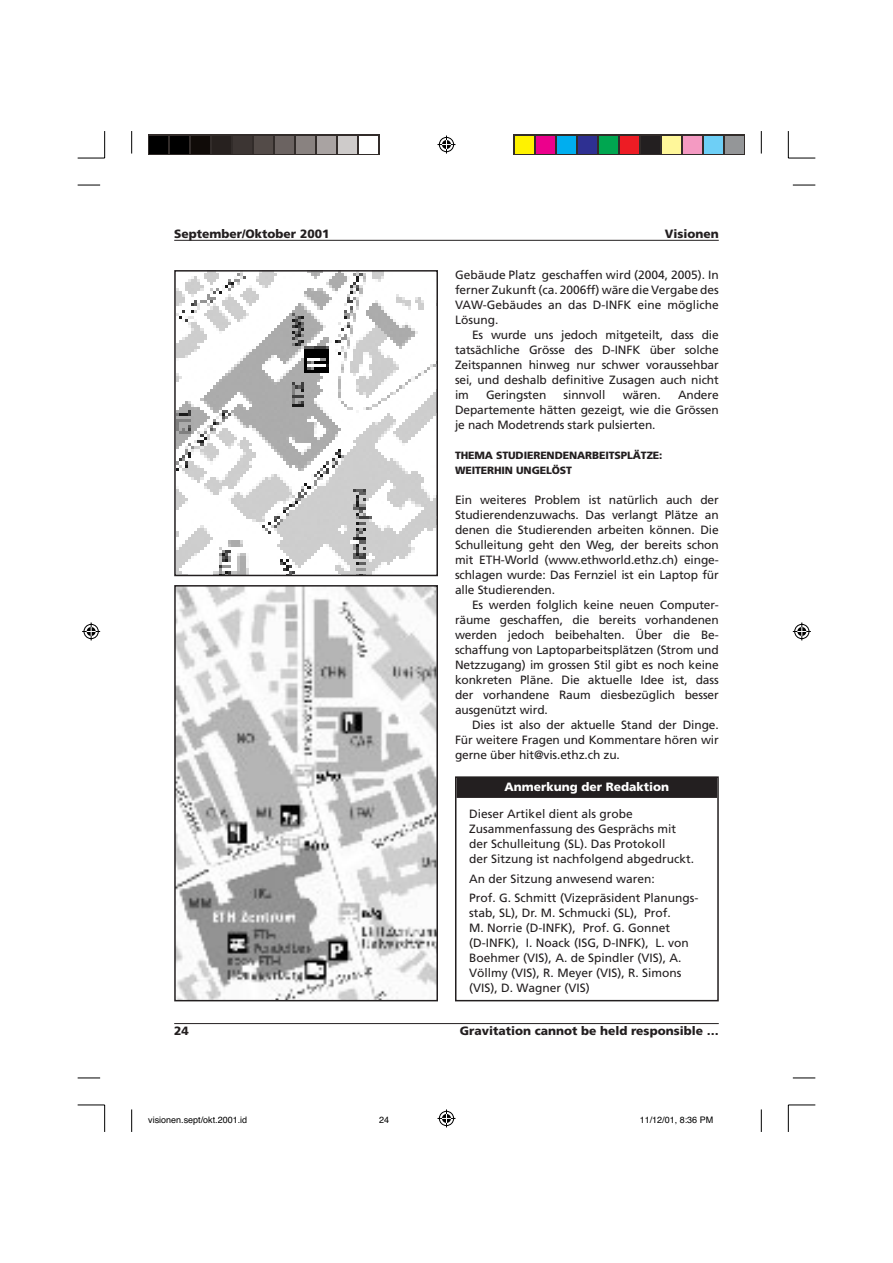
<style>
.page{position:relative;width:893px;height:1263px;background:#fff}
.page>*{position:absolute;margin:0;border:0;box-sizing:border-box;transform-origin:0 0}
.t1{font:12px/15px "Frutiger";color:#231f20;text-align:justify}
.t2{font:900 12px "Frutiger";color:#231f20}
.t3{font:900 12px "Frutiger";color:#fff}
.t4{font:900 10.5px/15px "Frutiger";letter-spacing:-.01em;color:#231f20}
.t5{font:9px "Helvetica";color:#000}
</style>
<div class="page">
<hr style="left:174px;top:240px;width:544px;height:1px;background:#231f20">
<hr style="left:174px;top:1023px;width:544px;height:1px;background:#231f20">
<img style="left:177px;top:588px;width:258px;height:410px">
<div style="left:174px;top:585px;width:264px;height:416px;border:2px solid #231f20"></div>
<img style="left:177px;top:273px;width:258px;height:300px">
<div style="left:174px;top:270px;width:264px;height:306px;border:2px solid #231f20"></div>
<div style="left:456px;top:777px;width:261px;height:10px;background:#231f20"></div>
<div style="left:456px;top:787px;width:261px;height:11px;background:#231f20"></div>
<div style="left:455px;top:776px;width:263px;height:225px;border:2px solid #231f20"></div>
<svg style="left:78px;top:185px;width:22px;height:1px"></svg>
<svg style="left:78px;top:1078px;width:22px;height:1px"></svg>
<svg style="left:792px;top:185px;width:23px;height:1px"></svg>
<svg style="left:792px;top:1078px;width:23px;height:1px"></svg>
<svg style="left:131px;top:131px;width:1px;height:23px"></svg>
<svg style="left:761px;top:131px;width:1px;height:23px"></svg>
<svg style="left:131px;top:1109px;width:1px;height:23px"></svg>
<svg style="left:761px;top:1109px;width:1px;height:23px"></svg>
<svg style="left:78px;top:131px;width:27px;height:28px"></svg>
<svg style="left:78px;top:1105px;width:27px;height:27px"></svg>
<svg style="left:788px;top:131px;width:27px;height:28px"></svg>
<svg style="left:788px;top:1105px;width:27px;height:27px"></svg>
<svg style="left:437px;top:135px;width:19px;height:19px"></svg>
<svg style="left:437px;top:1109px;width:19px;height:19px"></svg>
<svg style="left:82px;top:622px;width:19px;height:19px"></svg>
<svg style="left:792px;top:622px;width:19px;height:19px"></svg>
<svg style="left:148px;top:134px;width:231px;height:21px"></svg>
<div style="left:150px;top:136px;width:18px;height:18px;background:#000"></div>
<div style="left:171px;top:136px;width:18px;height:18px;background:#000"></div>
<div style="left:192px;top:136px;width:18px;height:18px;background:#100b08"></div>
<div style="left:213px;top:136px;width:18px;height:18px;background:#27211f"></div>
<div style="left:234px;top:136px;width:18px;height:18px;background:#3c3533"></div>
<div style="left:255px;top:136px;width:18px;height:18px;background:#534b48"></div>
<div style="left:276px;top:136px;width:18px;height:18px;background:#6b6361"></div>
<div style="left:297px;top:136px;width:18px;height:18px;background:#898280"></div>
<div style="left:318px;top:136px;width:18px;height:18px;background:#a9a3a2"></div>
<div style="left:339px;top:136px;width:18px;height:18px;background:#cecbca"></div>
<div style="left:360px;top:136px;width:18px;height:18px;background:#fff"></div>
<svg style="left:513px;top:134px;width:231px;height:21px"></svg>
<div style="left:515px;top:136px;width:18px;height:18px;background:#fff200"></div>
<div style="left:536px;top:136px;width:18px;height:18px;background:#ec008c"></div>
<div style="left:557px;top:136px;width:18px;height:18px;background:#00aeef"></div>
<div style="left:578px;top:136px;width:18px;height:18px;background:#2e3092"></div>
<div style="left:599px;top:136px;width:18px;height:18px;background:#00a650"></div>
<div style="left:620px;top:136px;width:18px;height:18px;background:#ed1c24"></div>
<div style="left:641px;top:136px;width:18px;height:18px;background:#231f20"></div>
<div style="left:662px;top:136px;width:18px;height:18px;background:#fff79a"></div>
<div style="left:683px;top:136px;width:18px;height:18px;background:#f49ac2"></div>
<div style="left:704px;top:136px;width:18px;height:18px;background:#6ecff6"></div>
<div style="left:725px;top:136px;width:18px;height:18px;background:#949698"></div>
<p class="t2" style="left:174px;top:229px;width:157px">September/Oktober 2001</p>
<p class="t2" style="left:665px;top:229px;width:55px">Visionen</p>
<p class="t1" style="left:455px;top:268px;width:265px">Gebäude Platz geschaffen wird (2004, 2005). In ferner Zukunft (ca. 2006ff) wäre die Vergabe des VAW-Gebäudes an das D-INFK eine mögliche Lösung.</p>
<p class="t1" style="left:455px;top:328px;width:265px;text-indent:17px">Es wurde uns jedoch mitgeteilt, dass die tatsächliche Grösse des D-INFK über solche Zeitspannen hinweg nur schwer voraussehbar sei, und deshalb definitive Zusagen auch nicht im</p>
<p class="t1" style="left:455px;top:388px;width:265px;text-indent:223px">Andere Departemente hätten gezeigt, wie die Grössen je nach Modetrends stark pulsierten.</p>
<p class="t4" style="left:455px;top:449px;width:209px">THEMA STUDIERENDENARBEITSPLÄTZE:<br>WEITERHIN UNGELÖST</p>
<p class="t1" style="left:455px;top:493px;width:265px">Ein weiteres Problem ist natürlich auch der Studierendenzuwachs. Das verlangt Plätze an denen die Studierenden arbeiten können. Die Schulleitung geht den Weg, der bereits schon mit ETH-World (www.ethworld.ethz.ch) einge&shy;schlagen wurde: Das Fernziel ist ein Laptop für alle Studierenden.</p>
<p class="t1" style="left:455px;top:598px;width:265px;text-indent:17px">Es werden folglich keine neuen Computer&shy;räume geschaffen, die bereits vorhandenen werden jedoch beibehalten. Über die Be&shy;schaffung von Laptoparbeitsplätzen (Strom und Netzzugang) im grossen Stil gibt es noch keine konkreten Pläne. Die aktuelle Idee ist, dass der vorhandene Raum diesbezüglich besser ausgenützt wird.</p>
<p class="t1" style="left:455px;top:718px;width:265px;text-indent:17px">Dies ist also der aktuelle Stand der Dinge.<br>Für weitere Fragen und Kommentare hören wir gerne über hit@vis.ethz.ch zu.</p>
<p class="t3" style="left:504px;top:782px;width:166px">Anmerkung der Redaktion</p>
<p class="t1" style="left:469px;top:807px;width:226px;text-align:left">Dieser Artikel dient als grobe Zusammenfassung des Gesprächs mit der Schulleitung (SL). Das Protokoll<br>der Sitzung ist nachfolgend abgedruckt.</p>
<p class="t1" style="left:469px;top:870px;width:231px;line-height:19.2px">An der Sitzung anwesend waren:<br>Prof. G. Schmitt (Vizepräsident Planungs-</p>
<p class="t1" style="left:469px;top:906px;width:221px;text-align:left">stab, SL), Dr. M. Schmucki (SL), Prof.<br>M. Norrie (D-INFK), Prof. G. Gonnet (D-INFK), I. Noack (ISG, D-INFK), L. von Boehmer (VIS), A. de Spindler (VIS), A.<br>Völlmy (VIS), R. Meyer (VIS), R. Simons (VIS), D. Wagner (VIS)</p>
<p class="t1" style="left:486px;top:388px;width:62px">Geringsten</p>
<p class="t1" style="left:563px;top:388px;width:43px">sinnvoll</p>
<p class="t1" style="left:622px;top:388px;width:40px">wären.</p>
<p class="t2" style="left:174px;top:1026px;width:16px">24</p>
<p class="t2" style="left:459px;top:1026px;width:260px">Gravitation cannot be held responsible …</p>
<p class="t5" style="left:148px;top:1116px;width:101px">visionen.sept/okt.2001.id</p>
<p class="t5" style="left:379px;top:1116px;width:12px">24</p>
<p class="t5" style="left:639px;top:1116px;width:75px">11/12/01, 8:36 PM</p>
</div>
